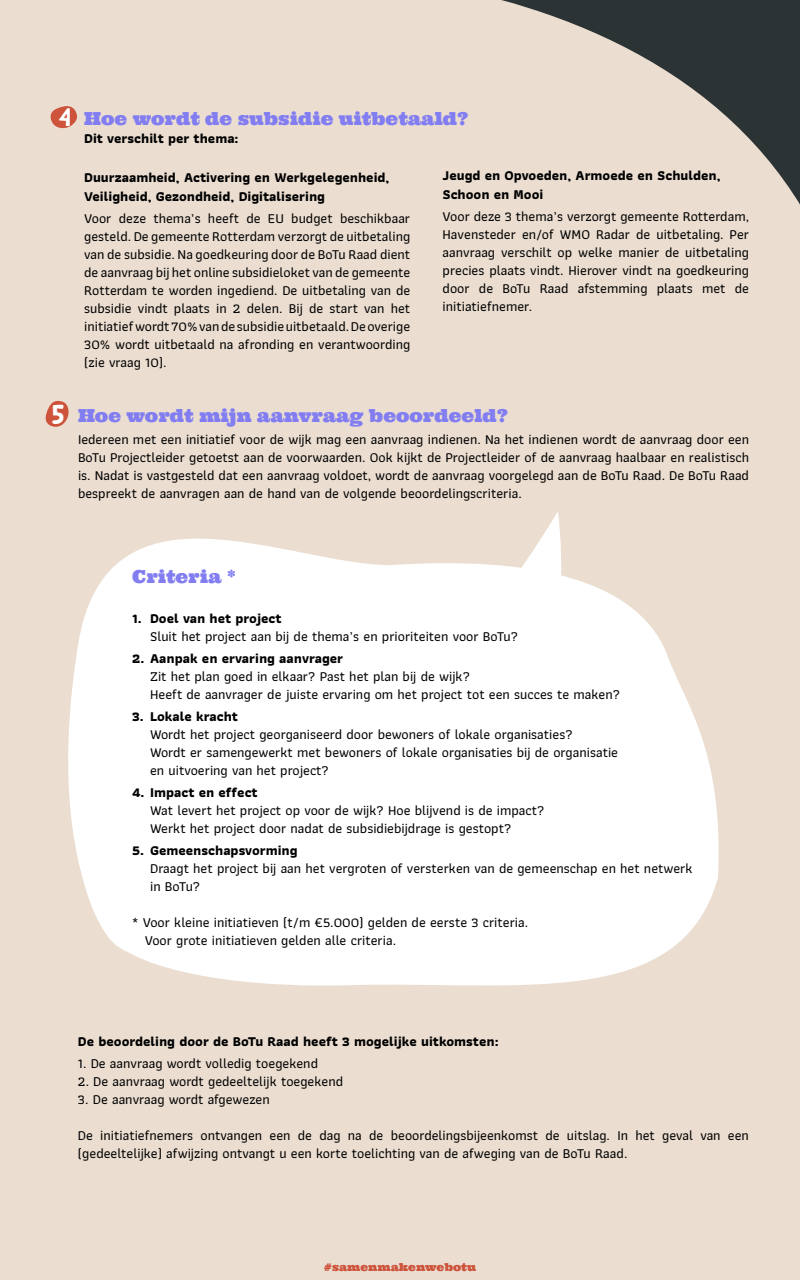
<style>
.page{position:relative;width:800px;height:1280px;background:#ebded1}
.page>*{position:absolute;margin:0;border:0;box-sizing:border-box;transform-origin:0 0}
.t1{font:24px "Redichart";color:#fff}
.t2{font:22px "Redichart";color:#fff}
.t3{font:18px "Ultra";color:#827ef2}
.t4{font:500 14px/18px "Athiti";color:#000}
.t5{font:700 14px/19px "Athiti";color:#000}
.t6{font:11px "Ultra";color:#cd533b}
</style>
<div class="page">
<svg style="left:60px;top:468px;width:664px;height:543px"></svg>
<svg style="left:517px;top:511px;width:45px;height:90px"></svg>
<svg style="left:44px;top:399px;width:26px;height:29px"></svg>
<svg style="left:49px;top:105px;width:29px;height:24px"></svg>
<h2 class="t2" style="left:59px;top:103px;width:13px">4</h2>
<p class="t3" style="left:84px;top:107px;width:386px">Hoe wordt de subsidie uitbetaald?</p>
<p class="t5" style="left:84px;top:129px;width:156px">Dit verschilt per thema:</p>
<p class="t5" style="left:84px;top:168px;width:307px">Duurzaamheid, Activering en Werkgelegenheid,<br>Veiligheid, Gezondheid, Digitalisering</p>
<p class="t4" style="left:84px;top:209px;width:328px;text-align:justify">Voor deze thema’s heeft de EU budget beschikbaar gesteld. De gemeente Rotterdam verzorgt de uitbetaling van de subsidie. Na goedkeuring door de BoTu Raad dient de aanvraag bij het online subsidieloket van de gemeente Rotterdam te worden ingediend. De uitbetaling van de subsidie vindt plaats in 2 delen. Bij de start van het initiatief wordt 70% van de subsidie uitbetaald. De overige 30% wordt uitbetaald na afronding en verantwoording (zie vraag 10).</p>
<p class="t5" style="left:443px;top:166px;width:280px">Jeugd en Opvoeden, Armoede en Schulden,<br>Schoon en Mooi</p>
<p class="t4" style="left:443px;top:208px;width:308px;text-align:justify">Voor deze 3 thema’s verzorgt gemeente Rotterdam, Havensteder en/of WMO Radar de uitbetaling. Per aanvraag verschilt op welke manier de uitbetaling precies plaats vindt. Hierover vindt na goedkeuring door de BoTu Raad afstemming plaats met de initiatiefnemer.</p>
<h1 class="t1" style="left:52px;top:400px;width:14px">5</h1>
<p class="t3" style="left:78px;top:404px;width:432px">Hoe wordt mijn aanvraag beoordeeld?</p>
<p class="t4" style="left:78px;top:431px;width:673px;text-align:justify">Iedereen met een initiatief voor de wijk mag een aanvraag indienen. Na het indienen wordt de aanvraag door een BoTu Projectleider getoetst aan de voorwaarden. Ook kijkt de Projectleider of de aanvraag haalbaar en realistisch is. Nadat is vastgesteld dat een aanvraag voldoet, wordt de aanvraag voorgelegd aan de BoTu Raad. De BoTu Raad bespreekt de aanvragen aan de hand van de volgende beoordelingscriteria.</p>
<p class="t3" style="left:132px;top:565px;width:106px">Criteria *</p>
<p class="t5" style="left:132px;top:609px;width:151px">1. Doel van het project</p>
<p class="t4" style="left:150px;top:628px;width:370px">Sluit het project aan bij de thema’s en prioriteiten voor BoTu?</p>
<p class="t5" style="left:132px;top:649px;width:213px">2. Aanpak en ervaring aanvrager</p>
<p class="t4" style="left:150px;top:668px;width:471px">Zit het plan goed in elkaar? Past het plan bij de wijk?<br>Heeft de aanvrager de juiste ervaring om het project tot een succes te maken?</p>
<p class="t5" style="left:132px;top:707px;width:107px">3. Lokale kracht</p>
<p class="t4" style="left:150px;top:726px;width:469px">Wordt het project georganiseerd door bewoners of lokale organisaties?<br>Wordt er samengewerkt met bewoners of lokale organisaties bij de organisatie en uitvoering van het project?</p>
<p class="t5" style="left:132px;top:783px;width:127px">4. Impact en effect</p>
<p class="t4" style="left:150px;top:802px;width:396px">Wat levert het project op voor de wijk? Hoe blijvend is de impact?<br>Werkt het project door nadat de subsidiebijdrage is gestopt?</p>
<p class="t5" style="left:132px;top:841px;width:167px">5. Gemeenschapsvorming</p>
<p class="t4" style="left:150px;top:860px;width:544px">Draagt het project bij aan het vergroten of versterken van de gemeenschap en het netwerk in BoTu?</p>
<p class="t4" style="left:145px;top:914px;width:385px;text-indent:-13px">* Voor kleine initiatieven (t/m €5.000) gelden de eerste 3 criteria.<br>Voor grote initiatieven gelden alle criteria.</p>
<p class="t5" style="left:78px;top:1032px;width:422px">De beoordeling door de BoTu Raad heeft 3 mogelijke uitkomsten:</p>
<p class="t4" style="left:78px;top:1054px;width:242px">1. De aanvraag wordt volledig toegekend</p>
<p class="t4" style="left:78px;top:1072px;width:267px">2. De aanvraag wordt gedeeltelijk toegekend</p>
<p class="t4" style="left:78px;top:1090px;width:193px">3. De aanvraag wordt afgewezen</p>
<p class="t4" style="left:78px;top:1126px;width:673px">De initiatiefnemers ontvangen een de dag na de beoordelingsbijeenkomst de uitslag. In het geval van een (gedeeltelijke) afwijzing ontvangt u een korte toelichting van de afweging van de BoTu Raad.</p>
<p class="t6" style="left:324px;top:1260px;width:154px">#samenmakenwebotu</p>
</div>
